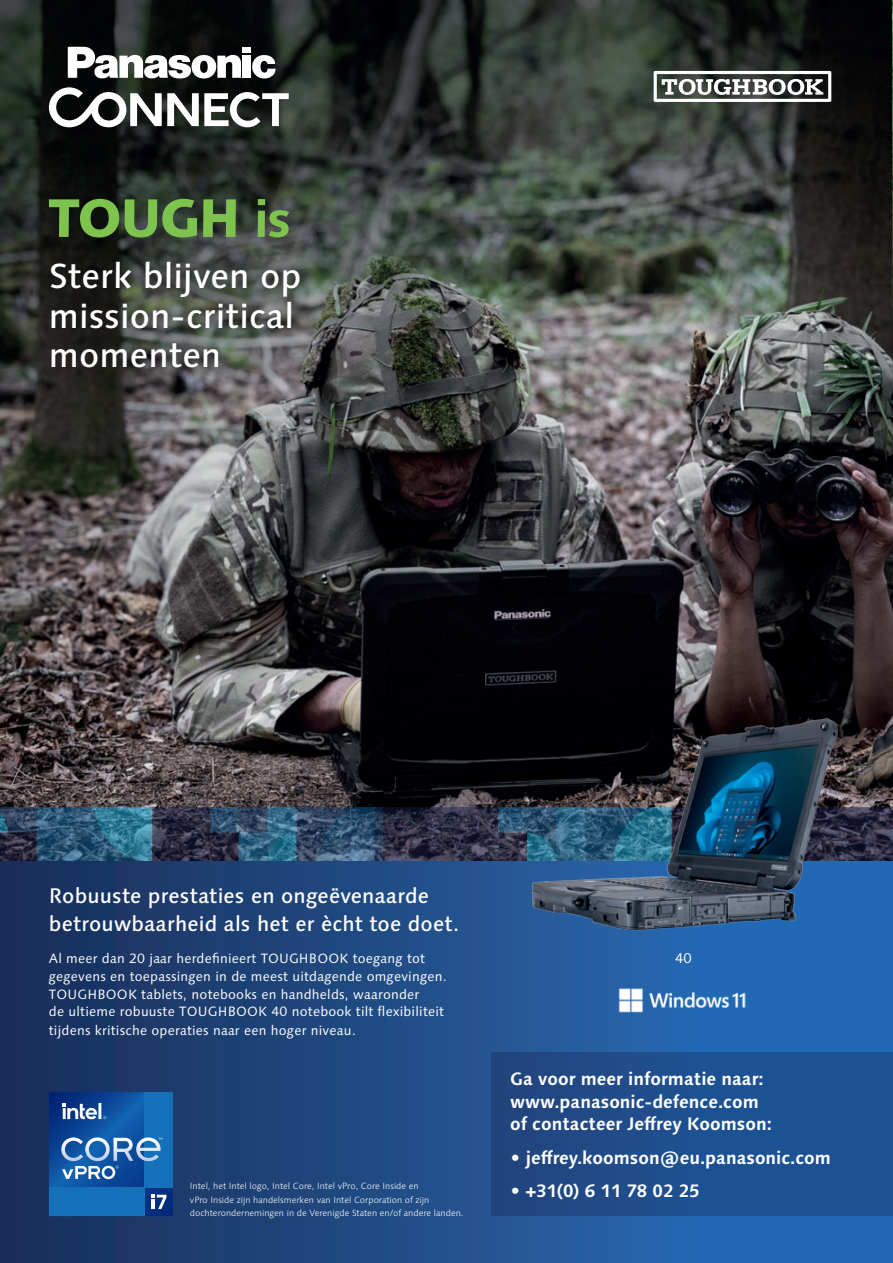
<style>
.page{position:relative;width:893px;height:1263px;background:#fff}
.page>*{position:absolute;margin:0;border:0;box-sizing:border-box;transform-origin:0 0}
.t1{font:500 34.8px/39.6px "Syntax Next LT Pro";color:#fff}
.t2{font:500 21px/28.5px "Syntax Next LT Pro";letter-spacing:.005em;color:#fff}
.t3{font:700 18px/22.5px "Syntax Next LT Pro";color:#fff}
.t4{font:14.1px "Syntax Next LT Pro";color:#fff}
.t5{font:13.5px/18px "Syntax Next LT Pro";letter-spacing:.015em;color:#fff}
.t6{font:300 9px/13.5px "Syntax Next LT Pro";color:#fff}
</style>
<div class="page">
<img style="left:0;top:0;width:893px;height:807px">
<svg style="left:152px;top:807px;width:741px;height:54px"></svg>
<svg style="left:210px;top:807px;width:173px;height:54px"></svg>
<svg style="left:0;top:807px;width:152px;height:54px"></svg>
<div style="left:0;top:861px;width:893px;height:402px;background:linear-gradient(to right,#1b2e59,#2673c2)"></div>
<div style="left:243px;top:47px;width:8px;height:6px;background:#fff"></div>
<svg style="left:252px;top:55px;width:24px;height:24px"></svg>
<div style="left:243px;top:56px;width:8px;height:22px;background:#fff"></div>
<svg style="left:68px;top:47px;width:173px;height:32px"></svg>
<svg style="left:49px;top:87px;width:240px;height:40px"></svg>
<svg style="left:654px;top:71px;width:177px;height:31px"></svg>
<svg style="left:49px;top:1092px;width:124px;height:124px"></svg>
<img style="left:597px;top:974px;width:170px;height:60px">
<img style="left:491px;top:667px;width:372px;height:307px">
<div style="left:491px;top:1052px;width:402px;height:164px;background:linear-gradient(to right,#224780,#1b5599)"></div>
<svg style="left:41px;top:252px;width:268px;height:125px"></svg>
<svg style="left:49px;top:199px;width:70px;height:39px"></svg>
<svg style="left:125px;top:199px;width:72px;height:39px"></svg>
<svg style="left:203px;top:199px;width:33px;height:38px"></svg>
<svg style="left:258px;top:199px;width:31px;height:38px"></svg>
<img style="left:892px;top:0;width:1px;height:351px">
<p class="t1" style="left:49px;top:256px;width:254px">Sterk blijven op mission-critical momenten</p>
<p class="t2" style="left:49px;top:881px;width:412px">Robuuste prestaties en ongeëvenaarde betrouwbaarheid als het er ècht toe doet.</p>
<p class="t5" style="left:49px;top:949px;width:399px">Al meer dan 20 jaar herdefinieert TOUGHBOOK toegang tot gegevens en toepassingen in de meest uitdagende omgevingen.<br>TOUGHBOOK tablets, notebooks en handhelds, waaronder<br>de ultieme robuuste TOUGHBOOK 40 notebook tilt flexibiliteit tijdens kritische operaties naar een hoger niveau.</p>
<p class="t6" style="left:190px;top:1179px;width:275px">Intel, het Intel logo, Intel Core, Intel vPro, Core Inside en<br>vPro Inside zijn handelsmerken van Intel Corporation of zijn dochterondernemingen in de Verenigde Staten en/of andere landen.</p>
<p class="t4" style="left:675px;top:949px;width:18px">40</p>
<p class="t3" style="left:510px;top:1067px;width:263px">Ga voor meer informatie naar: www.panasonic-defence.com of contacteer Jeffrey Koomson:</p>
<p class="t3" style="left:510px;top:1146px;width:322px">• jeffrey.koomson@eu.panasonic.com</p>
<p class="t3" style="left:510px;top:1179px;width:191px">• +31(0) 6 11 78 02 25</p>
</div>
